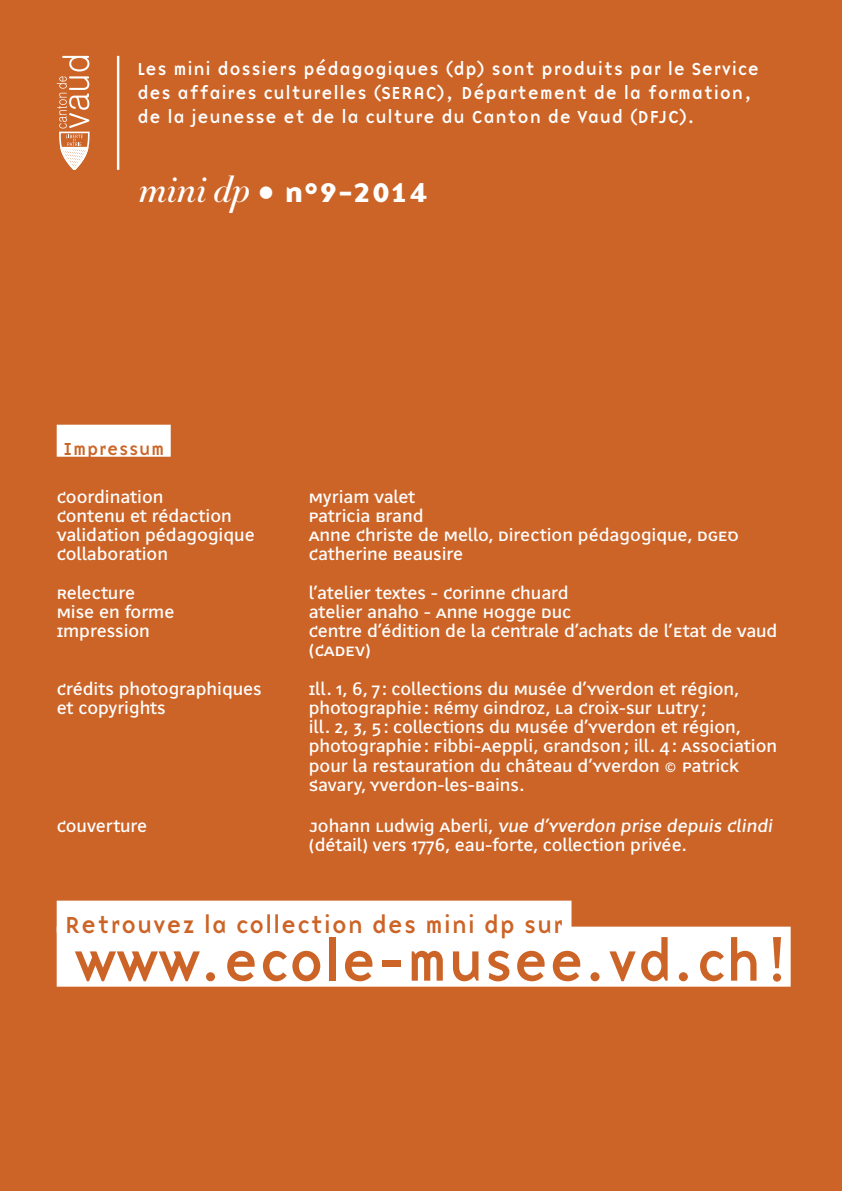
<style>
.page{position:relative;width:842px;height:1191px;background:#cc6427}
.page>*{position:absolute;margin:0;border:0;box-sizing:border-box;transform-origin:0 0}
.t1{font:56px "Base Nine";letter-spacing:-.03em;color:#cc6427}
.t2{font:28px "Base Nine B";color:#fff}
.t3{font:24px "Base Nine";color:#cc6427}
.t4{font:500 18px/19.2px "Amb Newut Classic";color:#fff}
.t5{font:18px/24px "Base Nine";color:#fff}
.t6{font:18px "Base Nine";color:#cc6427}
.s1{font-family:"Didot HTF M16 Medium Ital";font-size:36px}
</style>
<div class="page">
<div style="left:57px;top:425px;width:114px;height:32px;background:#fff"></div>
<hr style="left:117px;top:56px;width:2px;height:114px;background:#fff">
<svg style="left:57px;top:56px;width:33px;height:116px"></svg>
<div style="left:57px;top:900px;width:514px;height:32px;background:#fff"></div>
<div style="left:57px;top:926px;width:734px;height:60px;background:#fff"></div>
<p class="t5" style="left:137px;top:56px;width:624px">Les mini dossiers pédagogiques (dp) sont produits par le Service des affaires culturelles (SERAC), Département de la formation, de la jeunesse et de la culture du Canton de Vaud (DFJC).</p>
<h2 class="t2" style="left:139px;top:170px;width:291px"><span class="s1">mini dp</span> • n°9-2014</h2>
<p class="t6" style="left:63px;top:435px;width:104px">Impressum</p>
<p class="t4" style="left:57px;top:488px;width:108px">Coordination</p>
<p class="t4" style="left:309px;top:488px;width:108px">Myriam Valet</p>
<p class="t4" style="left:57px;top:507px;width:177px">Contenu et rédaction</p>
<p class="t4" style="left:309px;top:507px;width:116px">Patricia Brand</p>
<p class="t4" style="left:57px;top:526px;width:199px">Validation pédagogique</p>
<p class="t4" style="left:309px;top:526px;width:432px">Anne Christe de Mello, Direction pédagogique, DGEO</p>
<p class="t4" style="left:57px;top:545px;width:113px">Collaboration</p>
<p class="t4" style="left:309px;top:545px;width:156px">Catherine Beausire</p>
<p class="t4" style="left:57px;top:584px;width:80px">Relecture</p>
<p class="t4" style="left:309px;top:584px;width:261px">l’atelier textes - Corinne Chuard</p>
<p class="t4" style="left:57px;top:603px;width:119px">Mise en forme</p>
<p class="t4" style="left:309px;top:603px;width:264px">atelier anaho - Anne Hogge Duc</p>
<p class="t4" style="left:57px;top:622px;width:95px">Impression</p>
<p class="t4" style="left:309px;top:622px;width:470px">Centre d’édition de la Centrale d’achats de l’Etat de Vaud (CADEV)</p>
<p class="t4" style="left:57px;top:680px;width:207px">Crédits photographiques</p>
<p class="t4" style="left:309px;top:680px;width:432px">Ill. 1, 6, 7: collections du Musée d’Yverdon et région,</p>
<p class="t4" style="left:57px;top:699px;width:111px">et copyrights</p>
<p class="t4" style="left:309px;top:699px;width:470px">photographie: Rémy Gindroz, La Croix-sur Lutry;<br>ill. 2, 3, 5: collections du Musée d’Yverdon et région, photographie: Fibbi-Aeppli, Grandson; ill. 4: Association pour la restauration du château d’Yverdon © Patrick Savary, Yverdon-les-Bains.</p>
<p class="t4" style="left:57px;top:817px;width:92px">Couverture</p>
<p class="t4" style="left:309px;top:817px;width:468px">Johann Ludwig Aberli, Vue d’Yverdon prise depuis Clindi (détail) vers 1776, eau-forte, collection privée.</p>
<h3 class="t3" style="left:65px;top:907px;width:500px">Retrouvez la collection des mini dp sur</h3>
<h1 class="t1" style="left:74px;top:921px;width:718px">www.ecole-musee.vd.ch!</h1>
</div>
